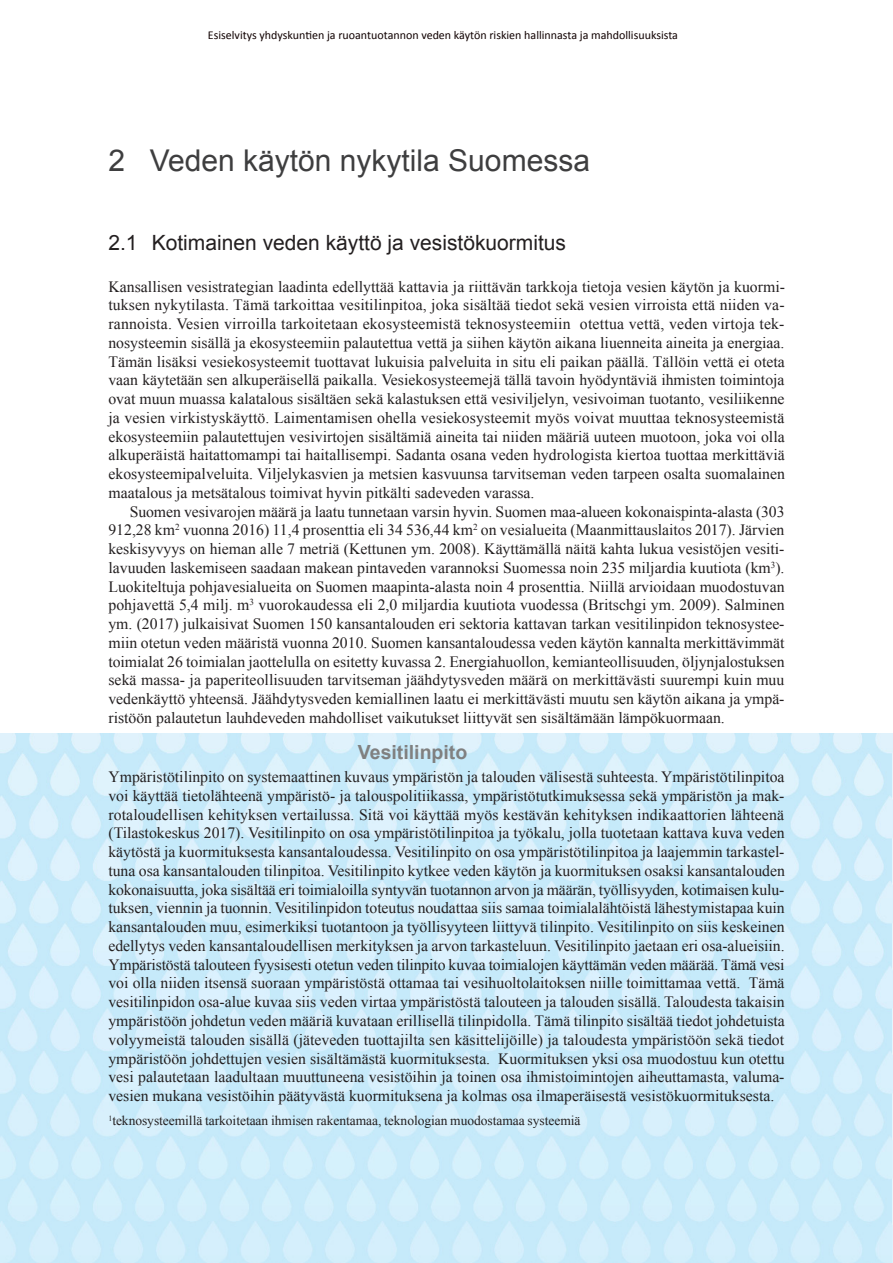
<style>
.page{position:relative;width:893px;height:1263px;background:#fff}
.page>*{position:absolute;margin:0;border:0;box-sizing:border-box;transform-origin:0 0}
.Otsikko_1{font:30px "Arial";color:#3e3e3f}
.Otsikko_2{font:21px "Arial";color:#231f20}
.Kappale{font:700 19.5px "Arial";color:#808080}
.Kappale-2{font:15.75px/18.8px "Times New Roman";color:#231f20;text-align:justify}
.Sisennetty_kappale{font:15.75px/18.8px "Times New Roman";color:#231f20;text-align:justify}
.Kappale-3{font:13.5px "Times New Roman";letter-spacing:-.005em;color:#231f20}
.t1{font:12px "Calibri";color:#100000}
</style>
<div class="page">
<img style="left:0;top:733px;width:893px;height:530px">
<p class="t1" style="left:208px;top:28px;width:472px">Esiselvitys yhdyskuntien ja ruoantuotannon veden käytön riskien hallinnasta ja mahdollisuuksista</p>
<p class="Otsikko_1" style="left:108px;top:140px;width:483px">2 Veden käytön nykytila Suomessa</p>
<p class="Otsikko_2" style="left:108px;top:228px;width:459px">2.1 Kotimainen veden käyttö ja vesistökuormitus</p>
<p class="Kappale-2" style="left:108px;top:277px;width:678px">Kansallisen vesistrategian laadinta edellyttää kattavia ja riittävän tarkkoja tietoja vesien käytön ja kuormi&shy;tuksen nykytilasta. Tämä tarkoittaa vesitilinpitoa, joka sisältää tiedot sekä vesien virroista että niiden va&shy;rannoista. Vesien virroilla tarkoitetaan ekosysteemistä teknosysteemiin otettua vettä, veden virtoja tek&shy;nosysteemin sisällä ja ekosysteemiin palautettua vettä ja siihen käytön aikana liuenneita aineita ja energiaa.<br>Tämän lisäksi vesiekosysteemit tuottavat lukuisia palveluita in situ eli paikan päällä. Tällöin vettä ei oteta vaan käytetään sen alkuperäisellä paikalla. Vesiekosysteemejä tällä tavoin hyödyntäviä ihmisten toimintoja ovat muun muassa kalatalous sisältäen sekä kalastuksen että vesiviljelyn, vesivoiman tuotanto, vesiliikenne ja vesien virkistyskäyttö. Laimentamisen ohella vesiekosysteemit myös voivat muuttaa teknosysteemistä ekosysteemiin palautettujen vesivirtojen sisältämiä aineita tai niiden määriä uuteen muotoon, joka voi olla alkuperäistä haitattomampi tai haitallisempi. Sadanta osana veden hydrologista kiertoa tuottaa merkittäviä ekosysteemipalveluita. Viljelykasvien ja metsien kasvuunsa tarvitseman veden tarpeen osalta suomalainen maatalous ja metsätalous toimivat hyvin pitkälti sadeveden varassa.</p>
<p class="Sisennetty_kappale" style="left:108px;top:502px;width:678px;text-indent:21px">Suomen vesivarojen määrä ja laatu tunnetaan varsin hyvin. Suomen maa-alueen kokonaispinta-alasta (303<br>912,28 km<sup>2</sup> vuonna 2016) 11,4 prosenttia eli 34 536,44 km<sup>2</sup> on vesialueita (Maanmittauslaitos 2017). Järvien keskisyvyys on hieman alle 7 metriä (Kettunen ym. 2008). Käyttämällä näitä kahta lukua vesistöjen vesiti&shy;lavuuden laskemiseen saadaan makean pintaveden varannoksi Suomessa noin 235 miljardia kuutiota (km<sup>3</sup>).<br>Luokiteltuja pohjavesialueita on Suomen maapinta-alasta noin 4 prosenttia. Niillä arvioidaan muodostuvan pohjavettä 5,4 milj. m<sup>3</sup> vuorokaudessa eli 2,0 miljardia kuutiota vuodessa (Britschgi ym. 2009). Salminen ym. (2017) julkaisivat Suomen 150 kansantalouden eri sektoria kattavan tarkan vesitilinpidon teknosystee&shy;miin otetun veden määristä vuonna 2010. Suomen kansantaloudessa veden käytön kannalta merkittävimmät toimialat 26 toimialan jaottelulla on esitetty kuvassa 2. Energiahuollon, kemianteollisuuden, öljynjalostuksen sekä massa- ja paperiteollisuuden tarvitseman jäähdytysveden määrä on merkittävästi suurempi kuin muu vedenkäyttö yhteensä. Jäähdytysveden kemiallinen laatu ei merkittävästi muutu sen käytön aikana ja ympä&shy;ristöön palautetun lauhdeveden mahdolliset vaikutukset liittyvät sen sisältämään lämpökuormaan.</p>
<p class="Kappale" style="left:358px;top:740px;width:111px">Vesitilinpito</p>
<p class="Kappale-2" style="left:108px;top:767px;width:678px">Ympäristötilinpito on systemaattinen kuvaus ympäristön ja talouden välisestä suhteesta. Ympäristötilinpitoa voi käyttää tietolähteenä ympäristö- ja talouspolitiikassa, ympäristötutkimuksessa sekä ympäristön ja mak&shy;rotaloudellisen kehityksen vertailussa. Sitä voi käyttää myös kestävän kehityksen indikaattorien lähteenä (Tilastokeskus 2017). Vesitilinpito on osa ympäristötilinpitoa ja työkalu, jolla tuotetaan kattava kuva veden käytöstä ja kuormituksesta kansantaloudessa. Vesitilinpito on osa ympäristötilinpitoa ja laajemmin tarkastel&shy;tuna osa kansantalouden tilinpitoa. Vesitilinpito kytkee veden käytön ja kuormituksen osaksi kansantalouden kokonaisuutta, joka sisältää eri toimialoilla syntyvän tuotannon arvon ja määrän, työllisyyden, kotimaisen kulu&shy;tuksen, viennin ja tuonnin. Vesitilinpidon toteutus noudattaa siis samaa toimialalähtöistä lähestymistapaa kuin kansantalouden muu, esimerkiksi tuotantoon ja työllisyyteen liittyvä tilinpito. Vesitilinpito on siis keskeinen edellytys veden kansantaloudellisen merkityksen ja arvon tarkasteluun. Vesitilinpito jaetaan eri osa-alueisiin.<br>Ympäristöstä talouteen fyysisesti otetun veden tilinpito kuvaa toimialojen käyttämän veden määrää. Tämä vesi voi olla niiden itsensä suoraan ympäristöstä ottamaa tai vesihuoltolaitoksen niille toimittamaa vettä. Tämä vesitilinpidon osa-alue kuvaa siis veden virtaa ympäristöstä talouteen ja talouden sisällä. Taloudesta takaisin ympäristöön johdetun veden määriä kuvataan erillisellä tilinpidolla. Tämä tilinpito sisältää tiedot johdetuista volyymeistä talouden sisällä (jäteveden tuottajilta sen käsittelijöille) ja taloudesta ympäristöön sekä tiedot ympäristöön johdettujen vesien sisältämästä kuormituksesta. Kuormituksen yksi osa muodostuu kun otettu vesi palautetaan laadultaan muuttuneena vesistöihin ja toinen osa ihmistoimintojen aiheuttamasta, valuma&shy;vesien mukana vesistöihin päätyvästä kuormituksena ja kolmas osa ilmaperäisestä vesistökuormituksesta.</p>
<p class="Kappale-3" style="left:108px;top:1111px;width:474px"><sup>1</sup>teknosysteemillä tarkoitetaan ihmisen rakentamaa, teknologian muodostamaa systeemiä</p>
</div>
